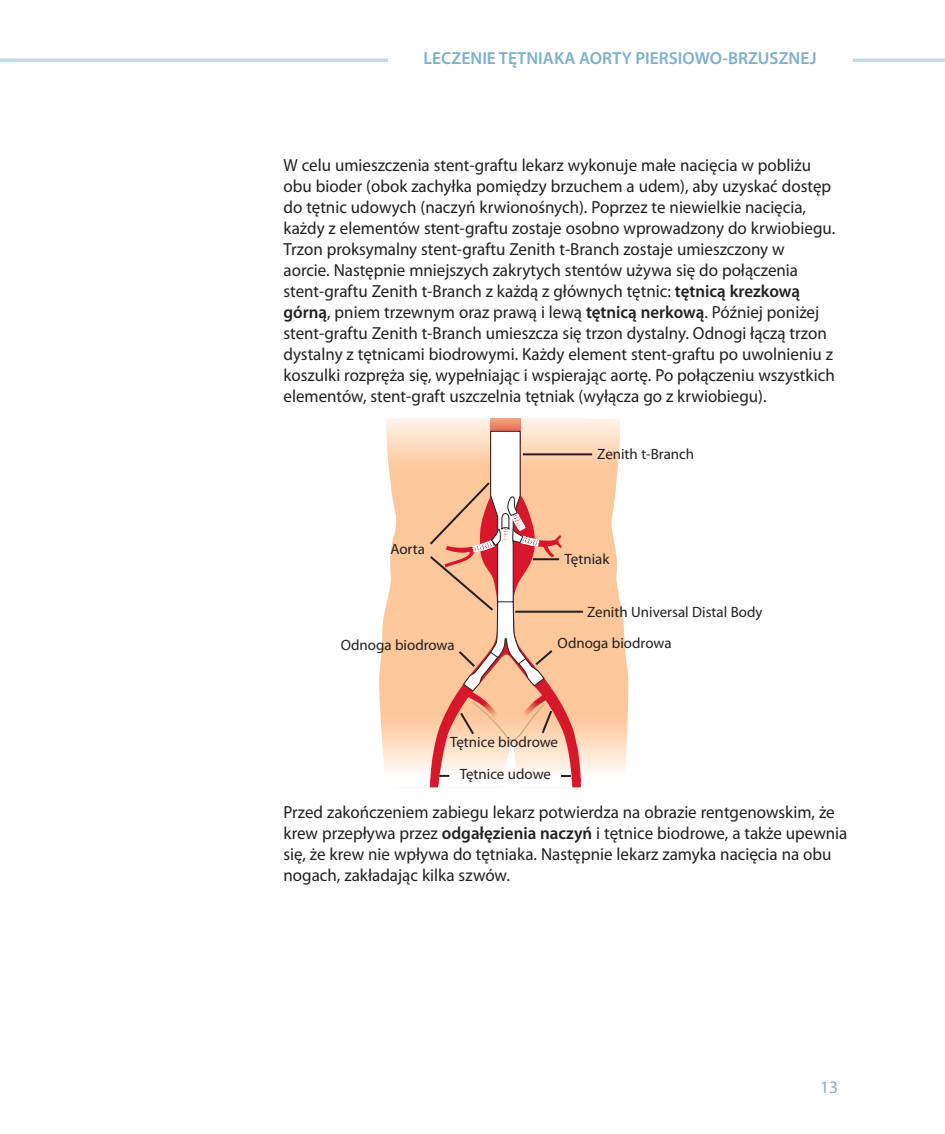
<style>
.page{position:relative;width:945px;height:1134px;background:#fff}
.page>*{position:absolute;margin:0;border:0;box-sizing:border-box;transform-origin:0 0}
.ROT-Text{font:17.5px/21px "Myriad Pro";color:#231f20}
.t1{font:600 17.5px "Myriad Pro";color:#7eb0cc}
.t2{font:17.5px "Myriad Pro";color:#7eb0cc}
.LBL-Art-Label_8_5pt{font:14.88px "Myriad Pro";color:#231f20}
.s1{font-weight:600}
</style>
<div class="page">
<svg style="left:0;top:58px;width:945px;height:4px;background:#c9dfea"></svg>
<div style="left:388px;top:42px;width:464px;height:31px;background:#fff"></div>
<hr style="left:0;top:59px;width:16px;height:3px;background:#c2dbe8">
<svg style="left:379px;top:419px;width:250px;height:368px"></svg>
<svg style="left:430px;top:419px;width:151px;height:366px;background:#facdb4"></svg>
<svg style="left:490px;top:419px;width:31px;height:12px"></svg>
<hr style="left:533px;top:558px;width:26px;height:2px;background:#231f20">
<svg style="left:561px;top:775px;width:20px;height:12px"></svg>
<hr style="left:523px;top:453px;width:69px;height:2px;background:#231f20">
<hr style="left:515px;top:611px;width:68px;height:2px;background:#231f20">
<svg style="left:428px;top:431px;width:127px;height:317px;background:#f0b99c"></svg>
<svg style="left:430px;top:775px;width:19px;height:12px"></svg>
<p class="t1" style="left:424px;top:49px;width:395px">LECZENIE TĘTNIAKA AORTY PIERSIOWO-BRZUSZNEJ</p>
<p class="ROT-Text" style="left:284px;top:155px;width:553px">W celu umieszczenia stent-graftu lekarz wykonuje małe nacięcia w pobliżu obu bioder (obok zachyłka pomiędzy brzuchem a udem), aby uzyskać dostęp do tętnic udowych (naczyń krwionośnych). Poprzez te niewielkie nacięcia, każdy z elementów stent-graftu zostaje osobno wprowadzony do krwiobiegu.<br>Trzon proksymalny stent-graftu Zenith t-Branch zostaje umieszczony w aorcie. Następnie mniejszych zakrytych stentów używa się do połączenia stent-graftu Zenith t-Branch z każdą z głównych tętnic: <span class="s1">tętnicą krezkową górną</span>, pniem trzewnym oraz prawą i lewą <span class="s1">tętnicą nerkową</span>. Później poniżej stent-graftu Zenith t-Branch umieszcza się trzon dystalny. Odnogi łączą trzon dystalny z tętnicami biodrowymi. Każdy element stent-graftu po uwolnieniu z koszulki rozpręża się, wypełniając i wspierając aortę. Po połączeniu wszystkich elementów, stent-graft uszczelnia tętniak (wyłącza go z krwiobiegu).</p>
<p class="LBL-Art-Label_8_5pt" style="left:390px;top:541px;width:36px">Aorta</p>
<p class="LBL-Art-Label_8_5pt" style="left:341px;top:637px;width:115px">Odnoga biodrowa</p>
<p class="LBL-Art-Label_8_5pt" style="left:597px;top:446px;width:98px">Zenith t-Branch</p>
<p class="LBL-Art-Label_8_5pt" style="left:565px;top:551px;width:46px">Tętniak</p>
<p class="LBL-Art-Label_8_5pt" style="left:587px;top:604px;width:177px">Zenith Universal Distal Body</p>
<p class="LBL-Art-Label_8_5pt" style="left:558px;top:635px;width:115px">Odnoga biodrowa</p>
<p class="LBL-Art-Label_8_5pt" style="left:450px;top:734px;width:110px">Tętnice biodrowe</p>
<p class="LBL-Art-Label_8_5pt" style="left:460px;top:766px;width:93px">Tętnice udowe</p>
<p class="ROT-Text" style="left:284px;top:802px;width:565px">Przed zakończeniem zabiegu lekarz potwierdza na obrazie rentgenowskim, że krew przepływa przez <span class="s1">odgałęzienia naczyń</span> i tętnice biodrowe, a także upewnia się, że krew nie wpływa do tętniaka. Następnie lekarz zamyka nacięcia na obu nogach, zakładając kilka szwów.</p>
<p class="t2" style="left:820px;top:1078px;width:19px">13</p>
</div>
